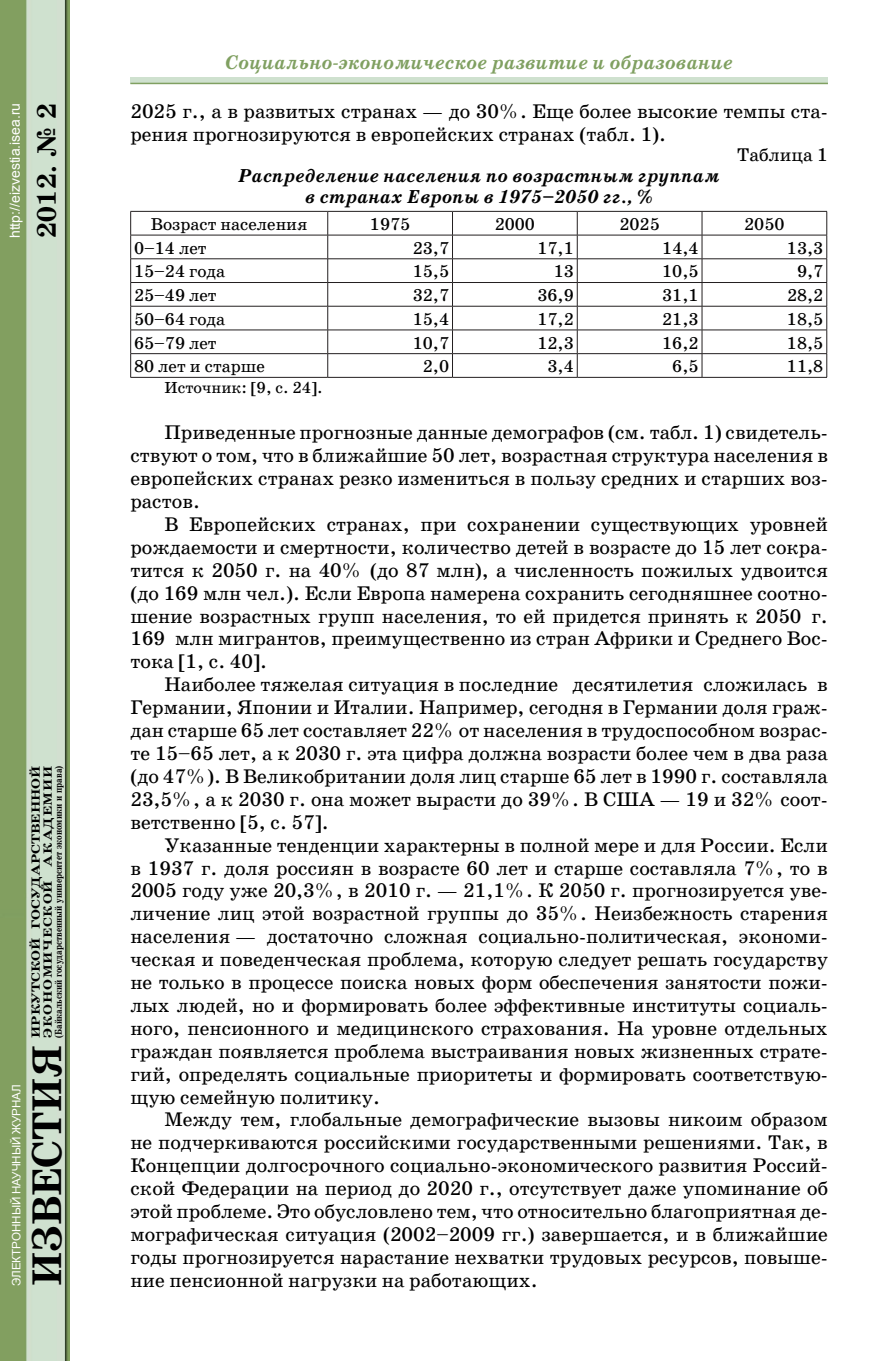
<style>
.page{position:relative;width:896px;height:1361px;background:#fff}
.page>*{position:absolute;margin:0;border:0;box-sizing:border-box;transform-origin:0 0}
.t1{font:700 42px "School Book C";color:#000}
.t2{font:700 27px "School Book C";color:#000}
.t3{font:20px/22.8px "School Book C";color:#000;text-align:justify}
.t4{font:italic 700 20px "School Book C";color:#80a061}
.t5{font:italic 700 19px/21px "School Book C";color:#000;text-align:center}
.t6{font:18.6px "School Book C";color:#000}
.t7{font:17.4px "School Book C";color:#000}
.t8{font:16.2px "School Book C";color:#000}
.t9{font:14px "Arial";color:#fff}
.t10{font:700 12px/12px "School Book C";color:#000;scale:1.25 1}
.t11{font:11.6px "Arial";color:#fff}
.t12{font:700 10px "School Book C";color:#000;scale:.85 1}
</style>
<div class="page">
<img style="left:0;top:0;width:70px;height:1361px">
<svg style="left:130px;top:77px;width:698px;height:6px;background:#cbddc9"></svg>
<hr style="left:130px;top:83px;width:698px;height:1px;background:#80a061">
<hr style="left:130px;top:211px;width:198px;height:1px;background:#231f20">
<hr style="left:328px;top:211px;width:124px;height:1px;background:#231f20">
<hr style="left:452px;top:211px;width:125px;height:1px;background:#231f20">
<hr style="left:577px;top:211px;width:125px;height:1px;background:#231f20">
<hr style="left:702px;top:211px;width:125px;height:1px;background:#231f20">
<hr style="left:130px;top:235px;width:198px;height:1px;background:#231f20">
<hr style="left:328px;top:235px;width:124px;height:1px;background:#231f20">
<hr style="left:452px;top:235px;width:125px;height:1px;background:#231f20">
<hr style="left:577px;top:235px;width:125px;height:1px;background:#231f20">
<hr style="left:702px;top:235px;width:125px;height:1px;background:#231f20">
<hr style="left:130px;top:258px;width:198px;height:1px;background:#231f20">
<hr style="left:328px;top:258px;width:124px;height:1px;background:#231f20">
<hr style="left:452px;top:258px;width:125px;height:1px;background:#231f20">
<hr style="left:577px;top:258px;width:125px;height:1px;background:#231f20">
<hr style="left:702px;top:258px;width:125px;height:1px;background:#231f20">
<hr style="left:130px;top:282px;width:198px;height:1px;background:#231f20">
<hr style="left:328px;top:282px;width:124px;height:1px;background:#231f20">
<hr style="left:452px;top:282px;width:125px;height:1px;background:#231f20">
<hr style="left:577px;top:282px;width:125px;height:1px;background:#231f20">
<hr style="left:702px;top:282px;width:125px;height:1px;background:#231f20">
<hr style="left:130px;top:306px;width:198px;height:1px;background:#231f20">
<hr style="left:328px;top:306px;width:124px;height:1px;background:#231f20">
<hr style="left:452px;top:306px;width:125px;height:1px;background:#231f20">
<hr style="left:577px;top:306px;width:125px;height:1px;background:#231f20">
<hr style="left:702px;top:306px;width:125px;height:1px;background:#231f20">
<hr style="left:130px;top:330px;width:198px;height:1px;background:#231f20">
<hr style="left:328px;top:330px;width:124px;height:1px;background:#231f20">
<hr style="left:452px;top:330px;width:125px;height:1px;background:#231f20">
<hr style="left:577px;top:330px;width:125px;height:1px;background:#231f20">
<hr style="left:702px;top:330px;width:125px;height:1px;background:#231f20">
<hr style="left:130px;top:353px;width:198px;height:1px;background:#231f20">
<svg style="left:130px;top:212px;width:1px;height:165px"></svg>
<hr style="left:328px;top:353px;width:124px;height:1px;background:#231f20">
<svg style="left:327px;top:212px;width:1px;height:165px"></svg>
<hr style="left:452px;top:353px;width:125px;height:1px;background:#231f20">
<svg style="left:452px;top:212px;width:1px;height:165px"></svg>
<hr style="left:577px;top:353px;width:125px;height:1px;background:#231f20">
<svg style="left:577px;top:212px;width:1px;height:165px"></svg>
<hr style="left:702px;top:353px;width:125px;height:1px;background:#231f20">
<svg style="left:701px;top:212px;width:1px;height:165px"></svg>
<svg style="left:826px;top:212px;width:1px;height:165px"></svg>
<hr style="left:130px;top:377px;width:198px;height:1px;background:#231f20">
<hr style="left:328px;top:377px;width:124px;height:1px;background:#231f20">
<hr style="left:452px;top:377px;width:125px;height:1px;background:#231f20">
<hr style="left:577px;top:377px;width:125px;height:1px;background:#231f20">
<hr style="left:702px;top:377px;width:125px;height:1px;background:#231f20">
<p class="t9" style="left:6px;top:238px;width:137px;rotate:-90deg">http://eizvestia.isea.ru</p>
<h2 class="t2" style="left:32px;top:238px;width:136px;rotate:-90deg">2012. № 2</h2>
<p class="t11" style="left:9px;top:1286px;width:203px;rotate:-90deg">ЭЛЕКТРОННЫЙ НАУЧНЫЙ ЖУРНАЛ</p>
<p class="t10" style="left:30px;top:1037px;width:219px;rotate:-90deg">ИРКУТСКОЙ ГОСУДАРСТВЕННОЙ<br>ЭКОНОМИЧЕСКОЙ АКАДЕМИИ</p>
<p class="t12" style="left:53px;top:1037px;width:322px;rotate:-90deg">(Байкальский государственный университет экономики и права)</p>
<h1 class="t1" style="left:23px;top:1286px;width:243px;rotate:-90deg">ИЗВЕСТИЯ</h1>
<p class="t4" style="left:225px;top:51px;width:509px">Социально-экономическое развитие и образование</p>
<p class="t3" style="left:130px;top:100px;width:699px">2025 г., а в развитых странах — до 30%. Еще более высокие темпы ста&shy;рения прогнозируются в европейских странах (табл. 1).</p>
<p class="t6" style="left:737px;top:145px;width:92px">Таблица 1</p>
<p class="t5" style="left:238px;top:166px;width:483px">Распределение населения по возрастным группам в странах Европы в 1975–2050 гг., %</p>
<p class="t7" style="left:151px;top:215px;width:158px">Возраст населения</p>
<p class="t7" style="left:370px;top:215px;width:42px">1975</p>
<p class="t7" style="left:495px;top:215px;width:42px">2000</p>
<p class="t7" style="left:619px;top:215px;width:42px">2025</p>
<p class="t7" style="left:744px;top:215px;width:42px">2050</p>
<p class="t7" style="left:134px;top:238px;width:74px">0–14 лет</p>
<p class="t7" style="left:413px;top:238px;width:38px">23,7</p>
<p class="t7" style="left:537px;top:238px;width:38px">17,1</p>
<p class="t7" style="left:662px;top:238px;width:38px">14,4</p>
<p class="t7" style="left:787px;top:238px;width:38px">13,3</p>
<p class="t7" style="left:134px;top:262px;width:93px">15–24 года</p>
<p class="t7" style="left:413px;top:262px;width:38px">15,5</p>
<p class="t7" style="left:554px;top:262px;width:22px">13</p>
<p class="t7" style="left:662px;top:262px;width:38px">10,5</p>
<p class="t7" style="left:797px;top:262px;width:28px">9,7</p>
<p class="t7" style="left:134px;top:286px;width:84px">25–49 лет</p>
<p class="t7" style="left:413px;top:286px;width:38px">32,7</p>
<p class="t7" style="left:537px;top:286px;width:38px">36,9</p>
<p class="t7" style="left:662px;top:286px;width:38px">31,1</p>
<p class="t7" style="left:787px;top:286px;width:38px">28,2</p>
<p class="t7" style="left:134px;top:310px;width:93px">50–64 года</p>
<p class="t7" style="left:413px;top:310px;width:38px">15,4</p>
<p class="t7" style="left:537px;top:310px;width:38px">17,2</p>
<p class="t7" style="left:662px;top:310px;width:38px">21,3</p>
<p class="t7" style="left:787px;top:310px;width:38px">18,5</p>
<p class="t7" style="left:134px;top:333px;width:84px">65–79 лет</p>
<p class="t7" style="left:413px;top:333px;width:38px">10,7</p>
<p class="t7" style="left:537px;top:333px;width:38px">12,3</p>
<p class="t7" style="left:662px;top:333px;width:38px">16,2</p>
<p class="t7" style="left:787px;top:333px;width:38px">18,5</p>
<p class="t7" style="left:134px;top:357px;width:132px">80 лет и старше</p>
<p class="t7" style="left:423px;top:357px;width:28px">2,0</p>
<p class="t7" style="left:547px;top:357px;width:28px">3,4</p>
<p class="t7" style="left:672px;top:357px;width:28px">6,5</p>
<p class="t7" style="left:787px;top:357px;width:38px">11,8</p>
<p class="t8" style="left:164px;top:379px;width:160px">Источник: [9, c. 24].</p>
<p class="t3" style="left:130px;top:421px;width:699px;text-indent:34px">Приведенные прогнозные данные демографов (см. табл. 1) свидетель&shy;ствуют о том, что в ближайшие 50 лет, возрастная структура населения в европейских странах резко измениться в пользу средних и старших воз&shy;растов.</p>
<p class="t3" style="left:130px;top:513px;width:699px;text-indent:34px">В Европейских странах, при сохранении существующих уровней рождаемости и смертности, количество детей в возрасте до 15 лет сокра&shy;тится к 2050 г. на 40% (до 87 млн), а численность пожилых удвоится (до 169 млн чел.). Если Европа намерена сохранить сегодняшнее соотно&shy;шение возрастных групп населения, то ей придется принять к 2050 г.<br>169 млн мигрантов, преимущественно из стран Африки и Среднего Вос&shy;тока [1, c. 40].</p>
<p class="t3" style="left:130px;top:673px;width:699px;text-indent:34px">Наиболее тяжелая ситуация в последние десятилетия сложилась в Германии, Японии и Италии. Например, сегодня в Германии доля граж&shy;дан старше 65 лет составляет 22% от населения в трудоспособном возрас&shy;те 15–65 лет, а к 2030 г. эта цифра должна возрасти более чем в два раза (до 47%). В Великобритании доля лиц старше 65 лет в 1990 г. составляла 23,5%, а к 2030 г. она может вырасти до 39%. В США — 19 и 32% соот&shy;ветственно [5, c. 57].</p>
<p class="t3" style="left:130px;top:833px;width:699px;text-indent:34px">Указанные тенденции характерны в полной мере и для России. Если в 1937 г. доля россиян в возрасте 60 лет и старше составляла 7%, то в 2005 году уже 20,3%, в 2010 г. — 21,1%. К 2050 г. прогнозируется уве&shy;личение лиц этой возрастной группы до 35%. Неизбежность старения населения — достаточно сложная социально-политическая, экономи&shy;ческая и поведенческая проблема, которую следует решать государству не только в процессе поиска новых форм обеспечения занятости пожи&shy;лых людей, но и формировать более эффективные институты социаль&shy;ного, пенсионного и медицинского страхования. На уровне отдельных граждан появляется проблема выстраивания новых жизненных страте&shy;гий, определять социальные приоритеты и формировать соответствую&shy;щую семейную политику.</p>
<p class="t3" style="left:130px;top:1108px;width:699px;text-indent:34px">Между тем, глобальные демографические вызовы никоим образом не подчеркиваются российскими государственными решениями. Так, в Концепции долгосрочного социально-экономического развития Россий&shy;ской Федерации на период до 2020 г., отсутствует даже упоминание об этой проблеме. Это обусловлено тем, что относительно благоприятная де&shy;мографическая ситуация (2002–2009 гг.) завершается, и в ближайшие годы прогнозируется нарастание нехватки трудовых ресурсов, повыше&shy;ние пенсионной нагрузки на работающих.</p>
</div>
